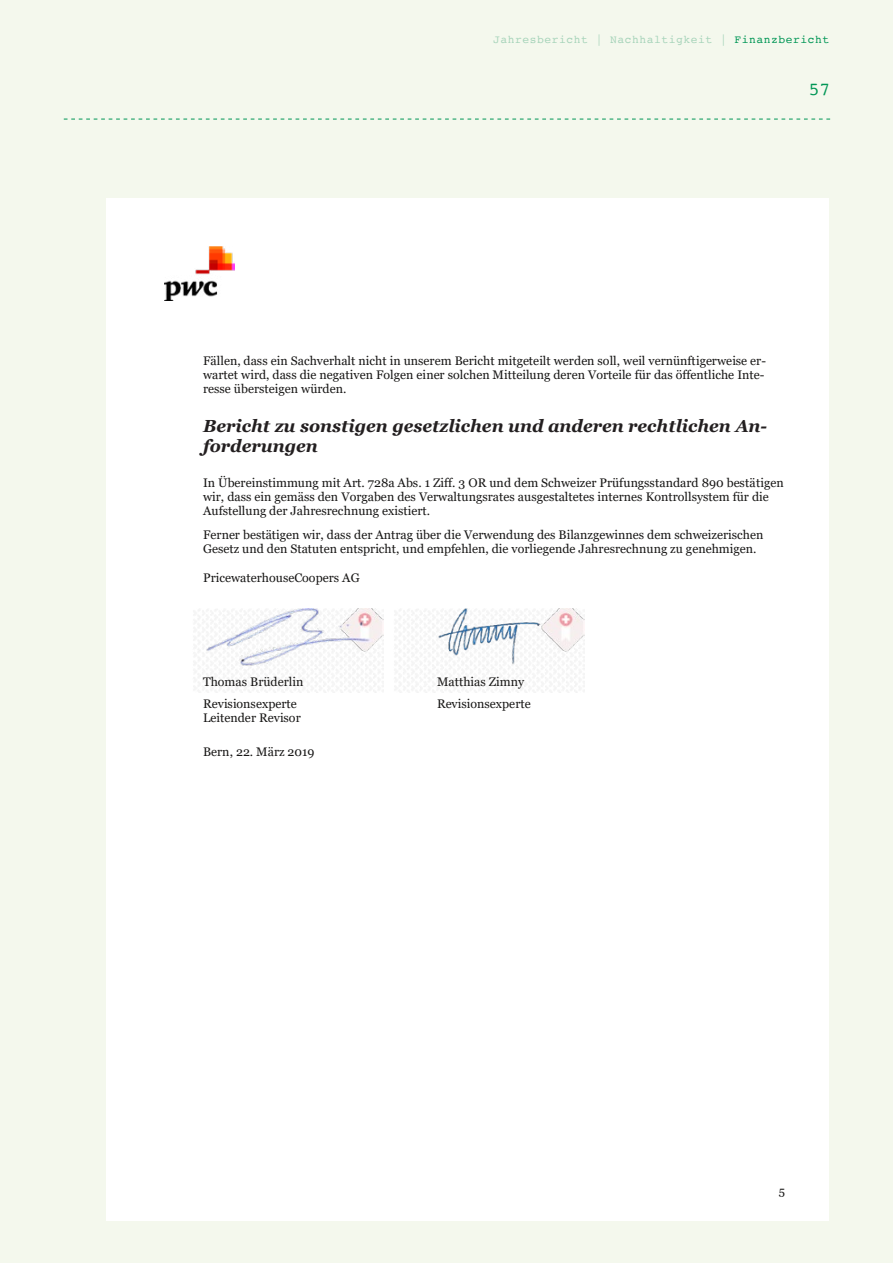
<style>
.page{position:relative;width:893px;height:1263px;background:#f4f8ed}
.page>*{position:absolute;margin:0;border:0;box-sizing:border-box;transform-origin:0 0}
.t1{font:18px "Courier";color:#009655}
.t2{font:italic 700 17.55px/20px "Georgia";color:#231f20}
.t3{font:12.45px/14.1px "Georgia";color:#181716}
.t4{font:11.85px "Georgia";color:#181716}
.t5{font:11.25px "Courier";letter-spacing:.05em;color:#a7d4ba}
.s1{color:#009655}
</style>
<div class="page">
<svg style="left:64px;top:119px;width:766px;height:1px"></svg>
<div style="left:106px;top:198px;width:723px;height:1022px;background:#fff"></div>
<img style="left:164px;top:246px;width:71px;height:54px">
<img style="left:394px;top:608px;width:190px;height:85px">
<img style="left:193px;top:608px;width:190px;height:85px">
<p class="t5" style="left:493px;top:30px;width:337px">Jahresbericht | Nachhaltigkeit | <span class="s1">Finanzbericht</span></p>
<h1 class="t1" style="left:809px;top:76px;width:23px">57</h1>
<p class="t3" style="left:203px;top:354px;width:564px">Fällen, dass ein Sachverhalt nicht in unserem Bericht mitgeteilt werden soll, weil vernünftigerweise er&shy;wartet wird, dass die negativen Folgen einer solchen Mitteilung deren Vorteile für das öffentliche Inte&shy;resse übersteigen würden.</p>
<h2 class="t2" style="left:203px;top:415px;width:566px">Bericht zu sonstigen gesetzlichen und anderen rechtlichen An&shy;forderungen</h2>
<p class="t3" style="left:203px;top:475px;width:582px">In Übereinstimmung mit Art. 728a Abs. 1 Ziff. 3 OR und dem Schweizer Prüfungsstandard 890 bestätigen wir, dass ein gemäss den Vorgaben des Verwaltungsrates ausgestaltetes internes Kontrollsystem für die<br>Aufstellung der Jahresrechnung existiert.</p>
<p class="t3" style="left:203px;top:528px;width:562px">Ferner bestätigen wir, dass der Antrag über die Verwendung des Bilanzgewinnes dem schweizerischen<br>Gesetz und den Statuten entspricht, und empfehlen, die vorliegende Jahresrechnung zu genehmigen.</p>
<p class="t3" style="left:203px;top:571px;width:158px">PricewaterhouseCoopers AG</p>
<p class="t3" style="left:203px;top:675px;width:102px">Thomas Brüderlin</p>
<p class="t3" style="left:437px;top:675px;width:89px">Matthias Zimny</p>
<p class="t3" style="left:203px;top:696px;width:99px">Revisionsexperte<br>Leitender Revisor</p>
<p class="t3" style="left:437px;top:696px;width:95px">Revisionsexperte</p>
<p class="t3" style="left:203px;top:745px;width:113px">Bern, 22. März 2019</p>
<p class="t4" style="left:779px;top:1183px;width:8px">5</p>
</div>
